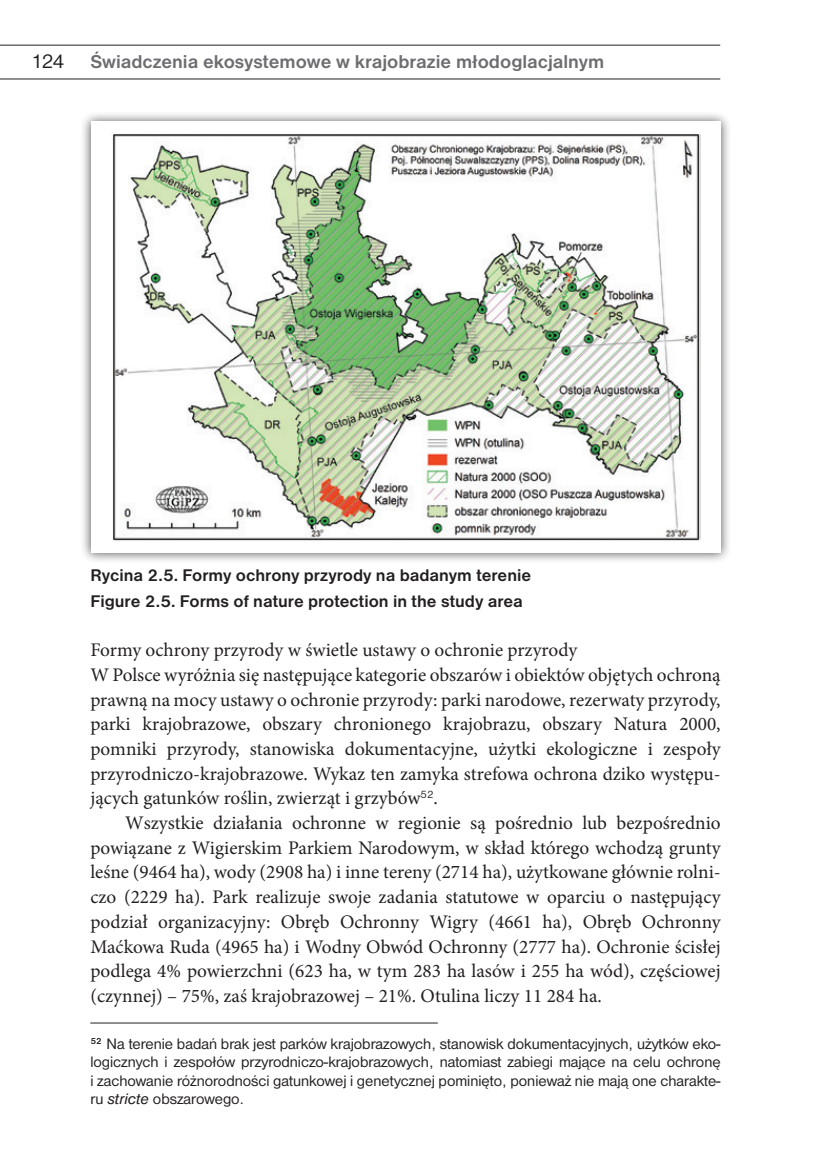
<style>
.page{position:relative;width:816px;height:1164px;background:#fff}
.page>*{position:absolute;margin:0;border:0;box-sizing:border-box;transform-origin:0 0}
.a_body{font:19.25px/24.7px "Minion Pro";color:#231f20;text-align:justify}
.a_body_bez_wciecia{font:19.25px/24.7px "Minion Pro";color:#231f20;text-align:justify}
.t1{font:700 19.25px "Nimbus San DEE";color:#6c6d70}
.a_podpis_ok{font:700 17.5px "Nimbus San DEE";color:#231f20}
.a_przypis_ok{font:15.75px/18.4px "Nimbus San DEE";color:#231f20;text-align:justify}
.s1{font-weight:400;font-size:21px;color:#231f20}
.s2{font-style:italic}
</style>
<div class="page">
<svg style="left:0;top:45px;width:720px;height:34px"></svg>
<hr style="left:90px;top:1023px;width:348px;height:1px;background:#231f20">
<div style="left:80px;top:110px;width:650px;height:453px;background:#231f20;opacity:.75"></div>
<div style="left:91px;top:122px;width:629px;height:431px;background:#fff"></div>
<img style="left:111px;top:132px;width:589px;height:409px">
<p class="t1" style="left:31px;top:50px;width:574px"><span class="s1">124</span> Świadczenia ekosystemowe w krajobrazie młodoglacjalnym</p>
<p class="a_podpis_ok" style="left:90px;top:565px;width:442px">Rycina 2.5. Formy ochrony przyrody na badanym terenie</p>
<p class="a_podpis_ok" style="left:90px;top:591px;width:434px">Figure 2.5. Forms of nature protection in the study area</p>
<p class="a_body_bez_wciecia" style="left:90px;top:638px;width:488px">Formy ochrony przyrody w świetle ustawy o ochronie przyrody</p>
<p class="a_body_bez_wciecia" style="left:90px;top:663px;width:632px">W Polsce wyróżnia się następujące kategorie obszarów i obiektów objętych ochroną prawną na mocy ustawy o ochronie przyrody: parki narodowe, rezerwaty przyrody, parki krajobrazowe, obszary chronionego krajobrazu, obszary Natura 2000, pomniki przyrody, stanowiska dokumentacyjne, użytki ekologiczne i zespoły przyrodniczo-krajobrazowe. Wykaz ten zamyka strefowa ochrona dziko występu&shy;jących gatunków roślin, zwierząt i grzybów<sup>52</sup>.</p>
<p class="a_body" style="left:90px;top:811px;width:632px;text-indent:35px">Wszystkie działania ochronne w regionie są pośrednio lub bezpośrednio powiązane z Wigierskim Parkiem Narodowym, w skład którego wchodzą grunty leśne (9464 ha), wody (2908 ha) i inne tereny (2714 ha), użytkowane głównie rolni&shy;czo (2229 ha). Park realizuje swoje zadania statutowe w oparciu o następujący podział organizacyjny: Obręb Ochronny Wigry (4661 ha), Obręb Ochronny Maćkowa Ruda (4965 ha) i Wodny Obwód Ochronny (2777 ha). Ochronie ścisłej podlega 4% powierzchni (623 ha, w tym 283 ha lasów i 255 ha wód), częściowej (czynnej) – 75%, zaś krajobrazowej – 21%. Otulina liczy 11 284 ha.</p>
<p class="a_przypis_ok" style="left:90px;top:1034px;width:632px"><sup>52</sup> Na terenie badań brak jest parków krajobrazowych, stanowisk dokumentacyjnych, użytków eko&shy;logicznych i zespołów przyrodniczo-krajobrazowych, natomiast zabiegi mające na celu ochronę i zachowanie różnorodności gatunkowej i genetycznej pominięto, ponieważ nie mają one charakte&shy;ru <span class="s2">stricte</span> obszarowego.</p>
</div>
